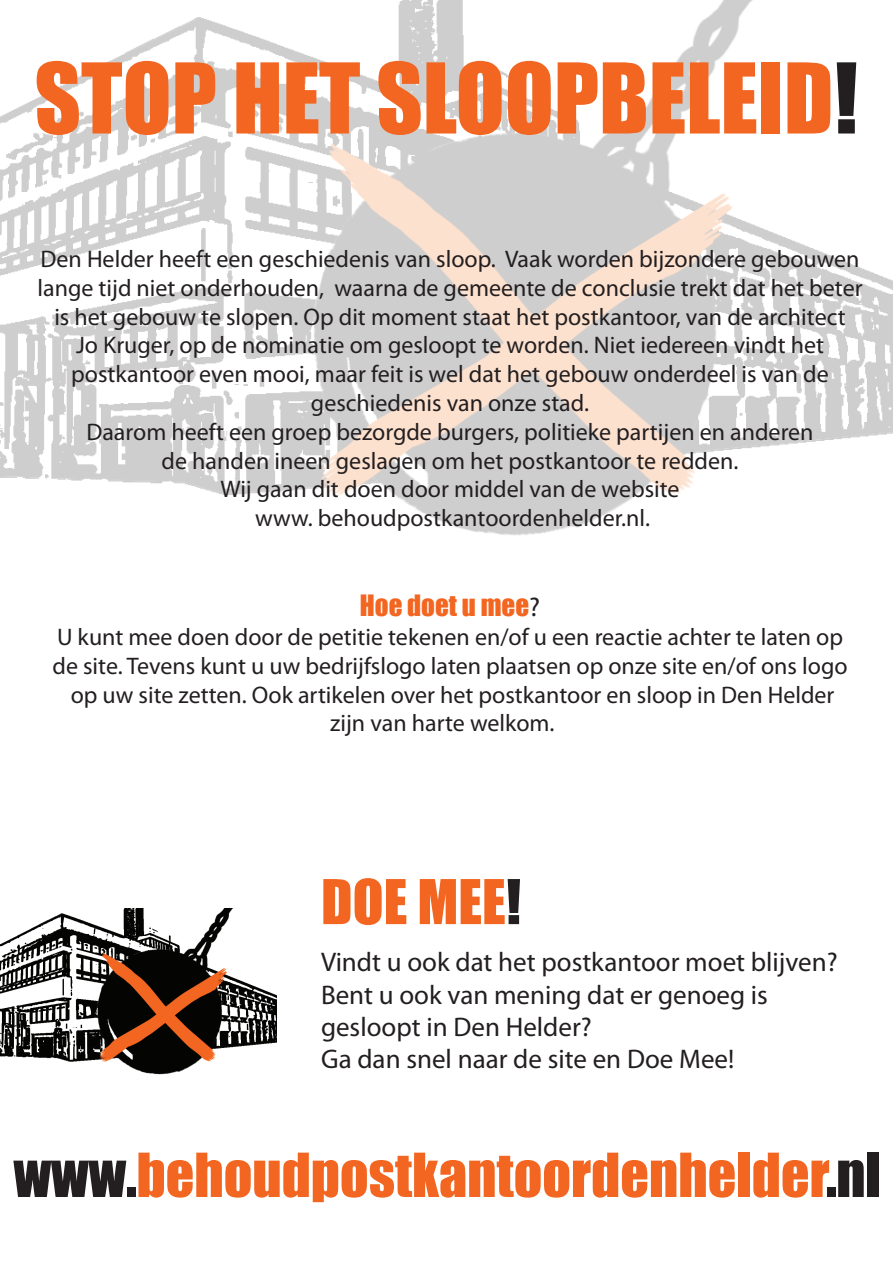
<style>
.page{position:relative;width:893px;height:1263px;background:#fff}
.page>*{position:absolute;margin:0;border:0;box-sizing:border-box;transform-origin:0 0}
.t1{font:90px "Impact";color:#f36621}
.t2{font:57px "Impact";color:#f36621}
.t3{font:56.1px "Impact";color:#f36621}
.t4{font:27px/32.4px "Myriad Pro";color:#231f20}
.t5{font:27px "Impact";color:#f36621}
.t6{font:24px/28.8px "Myriad Pro";color:#231f20;text-align:center}
.s1{color:#231f20}
.s2{font-family:"Myriad Pro";color:#231f20}
</style>
<div class="page">
<img style="left:0;top:908px;width:276px;height:167px">
<img style="left:0;top:0;width:893px;height:535px">
<h1 class="t1" style="left:34px;top:28px;width:825px">STOP HET SLOOPBELEID<span class="s1">!</span></h1>
<p class="t6" style="left:38px;top:244px;width:826px">Den Helder heeft een geschiedenis van sloop. Vaak worden bijzondere gebouwen lange tijd niet onderhouden, waarna de gemeente de conclusie trekt dat het beter is het gebouw te slopen. Op dit moment staat het postkantoor, van de architect<br>Jo Kruger, op de nominatie om gesloopt te worden. Niet iedereen vindt het postkantoor even mooi, maar feit is wel dat het gebouw onderdeel is van de geschiedenis van onze stad.<br>Daarom heeft een groep bezorgde burgers, politieke partijen en anderen<br>de handen ineen geslagen om het postkantoor te redden.<br>Wij gaan dit doen door middel van de website<br>www. behoudpostkantoordenhelder.nl.</p>
<p class="t5" style="left:360px;top:585px;width:182px">Hoe doet u mee<span class="s2">?</span></p>
<p class="t6" style="left:57px;top:622px;width:787px">U kunt mee doen door de petitie tekenen en/of u een reactie achter te laten op</p>
<p class="t6" style="left:52px;top:651px;width:797px">de site. Tevens kunt u uw bedrijfslogo laten plaatsen op onze site en/of ons logo</p>
<p class="t6" style="left:71px;top:680px;width:765px">op uw site zetten. Ook artikelen over het postkantoor en sloop in Den Helder</p>
<p class="t6" style="left:330px;top:709px;width:226px">zijn van harte welkom.</p>
<h2 class="t2" style="left:321px;top:857px;width:202px">DOE MEE<span class="s1">!</span></h2>
<p class="t4" style="left:321px;top:945px;width:518px">Vindt u ook dat het postkantoor moet blijven?<br>Bent u ook van mening dat er genoeg is gesloopt in Den Helder?<br>Ga dan snel naar de site en Doe Mee!</p>
<h3 class="t3" style="left:14px;top:1131px;width:869px"><span class="s1">www.</span>behoudpostkantoordenhelder<span class="s1">.nl</span></h3>
</div>
